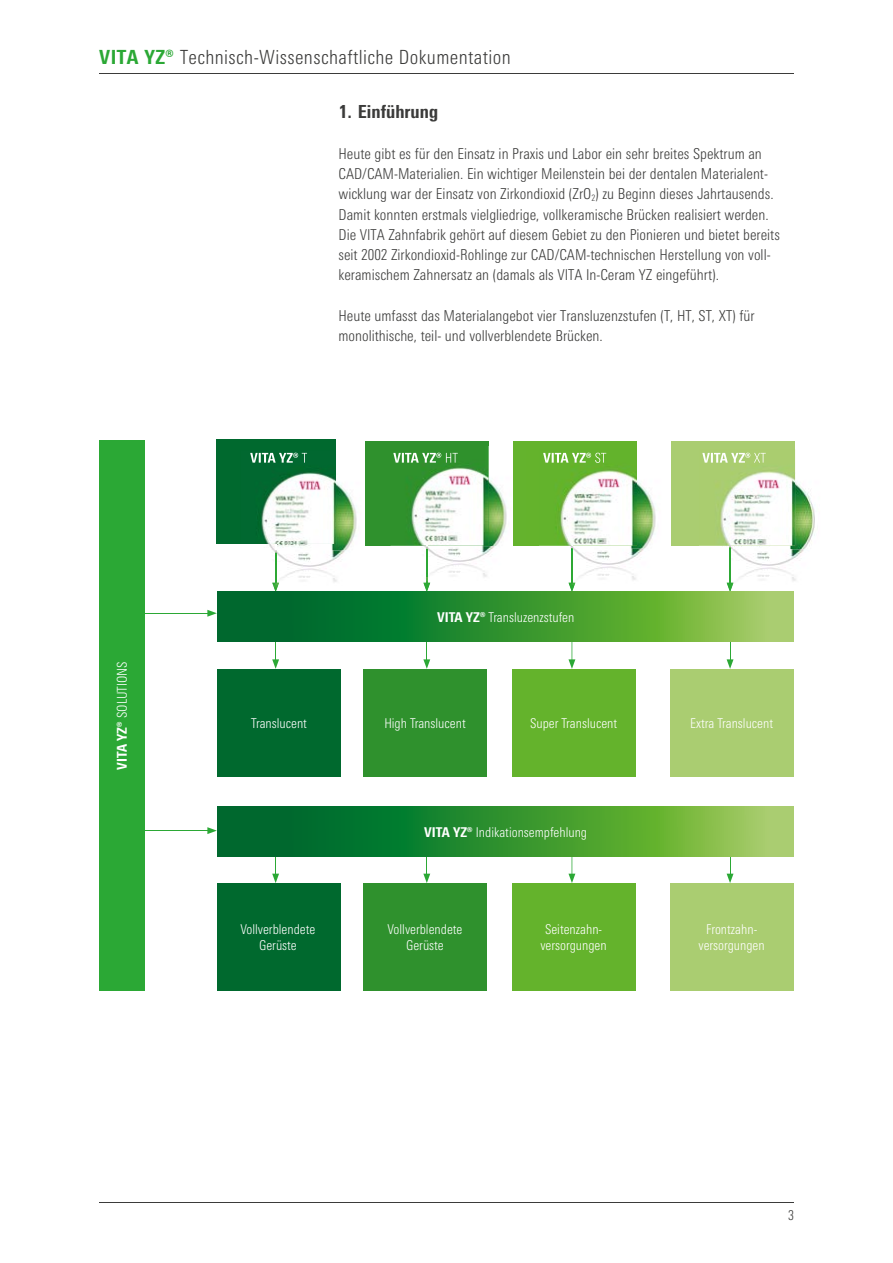
<style>
.page{position:relative;width:893px;height:1263px;background:#fff}
.page>*{position:absolute;margin:0;border:0;box-sizing:border-box;transform-origin:0 0}
.t1{font:300 condensed 19.5px "Univers Next Pro";letter-spacing:.02em;color:#3b3b3a}
.t2{font:800 condensed 18px "Univers Next Pro";color:#3b3b3a}
.t3{font:300 condensed 15px/20.2px "Univers Next Pro";color:#3b3b3a}
.t4{font:300 condensed 13.5px/16.2px "Univers Next Pro";color:#fff;text-align:center}
.t5{font:300 condensed 13.5px "Univers Next Pro";color:#3b3b3a}
.s1{font-weight:800;color:#2ba835}
.s2{font-weight:800}
</style>
<div class="page">
<hr style="left:99px;top:74px;width:695px;height:1px;background:#3b3b3a">
<hr style="left:99px;top:1202px;width:695px;height:1px;background:#3b3b3a">
<div style="left:365px;top:441px;width:123px;height:104px;background:#2f912d"></div>
<div style="left:514px;top:441px;width:123px;height:104px;background:#64b32c"></div>
<div style="left:672px;top:441px;width:123px;height:104px;background:#aacd71"></div>
<div style="left:217px;top:439px;width:119px;height:105px;background:#00692e"></div>
<img style="left:331px;top:482px;width:45px;height:68px">
<img style="left:241px;top:544px;width:90px;height:48px">
<img style="left:365px;top:482px;width:11px;height:63px">
<img style="left:250px;top:452px;width:86px;height:92px">
<img style="left:250px;top:453px;width:43px;height:10px">
<svg style="left:293px;top:453px;width:14px;height:10px"></svg>
<img style="left:331px;top:591px;width:45px;height:1px">
<img style="left:241px;top:550px;width:105px;height:35px">
<img style="left:275px;top:550px;width:1px;height:33px">
<svg style="left:272px;top:583px;width:7px;height:9px"></svg>
<img style="left:481px;top:446px;width:45px;height:100px">
<img style="left:391px;top:545px;width:90px;height:115px">
<img style="left:393px;top:446px;width:95px;height:99px">
<img style="left:514px;top:446px;width:12px;height:99px">
<img style="left:393px;top:453px;width:43px;height:10px">
<svg style="left:436px;top:453px;width:22px;height:10px"></svg>
<img style="left:481px;top:591px;width:45px;height:1px">
<svg style="left:423px;top:581px;width:7px;height:11px"></svg>
<img style="left:391px;top:546px;width:104px;height:35px">
<img style="left:426px;top:546px;width:1px;height:35px">
<img style="left:629px;top:449px;width:45px;height:100px">
<img style="left:539px;top:545px;width:90px;height:115px">
<img style="left:543px;top:449px;width:94px;height:96px">
<img style="left:672px;top:449px;width:2px;height:96px">
<img style="left:543px;top:453px;width:43px;height:10px">
<svg style="left:586px;top:453px;width:20px;height:10px"></svg>
<img style="left:629px;top:591px;width:45px;height:92px">
<img style="left:539px;top:549px;width:105px;height:34px">
<img style="left:572px;top:549px;width:1px;height:34px">
<svg style="left:568px;top:583px;width:7px;height:9px"></svg>
<img style="left:789px;top:450px;width:26px;height:99px">
<img style="left:699px;top:545px;width:90px;height:116px">
<img style="left:703px;top:450px;width:92px;height:95px">
<img style="left:702px;top:453px;width:43px;height:10px">
<svg style="left:745px;top:453px;width:21px;height:10px"></svg>
<img style="left:789px;top:591px;width:5px;height:93px">
<img style="left:699px;top:549px;width:106px;height:35px">
<img style="left:730px;top:549px;width:1px;height:34px">
<svg style="left:727px;top:583px;width:6px;height:9px"></svg>
<hr style="left:275px;top:832px;width:1px;height:44px;background:#2ba835">
<svg style="left:272px;top:874px;width:7px;height:9px"></svg>
<hr style="left:426px;top:832px;width:1px;height:44px;background:#2ba835">
<svg style="left:423px;top:874px;width:7px;height:9px"></svg>
<hr style="left:572px;top:832px;width:1px;height:44px;background:#2ba835">
<svg style="left:568px;top:874px;width:7px;height:9px"></svg>
<hr style="left:730px;top:832px;width:1px;height:44px;background:#2ba835">
<svg style="left:727px;top:874px;width:6px;height:9px"></svg>
<div style="left:99px;top:441px;width:46px;height:550px;background:#2ba835"></div>
<div style="left:217px;top:669px;width:124px;height:107px;background:#00692e"></div>
<div style="left:217px;top:883px;width:124px;height:108px;background:#00692e"></div>
<div style="left:363px;top:669px;width:124px;height:107px;background:#2f912d"></div>
<div style="left:363px;top:883px;width:124px;height:108px;background:#2f912d"></div>
<div style="left:512px;top:669px;width:123px;height:107px;background:#64b32c"></div>
<div style="left:512px;top:883px;width:123px;height:108px;background:#64b32c"></div>
<div style="left:670px;top:669px;width:123px;height:107px;background:#aacd71"></div>
<div style="left:670px;top:883px;width:123px;height:108px;background:#aacd71"></div>
<hr style="left:140px;top:613px;width:70px;height:1px;background:#2ba835">
<svg style="left:207px;top:610px;width:10px;height:7px"></svg>
<hr style="left:140px;top:830px;width:70px;height:1px;background:#2ba835">
<svg style="left:207px;top:827px;width:10px;height:7px"></svg>
<hr style="left:275px;top:618px;width:1px;height:44px;background:#2ba835">
<svg style="left:272px;top:659px;width:7px;height:10px"></svg>
<hr style="left:426px;top:618px;width:1px;height:44px;background:#2ba835">
<svg style="left:423px;top:659px;width:7px;height:10px"></svg>
<hr style="left:572px;top:618px;width:1px;height:44px;background:#2ba835">
<svg style="left:568px;top:659px;width:7px;height:10px"></svg>
<hr style="left:730px;top:618px;width:1px;height:44px;background:#2ba835">
<svg style="left:727px;top:659px;width:6px;height:10px"></svg>
<svg style="left:217px;top:592px;width:577px;height:50px;background:#3a9437"></svg>
<svg style="left:217px;top:807px;width:577px;height:50px;background:#3a9437"></svg>
<h1 class="t1" style="left:99px;top:46px;width:413px"><span class="s1">VITA YZ®</span> Technisch-Wissenschaftliche Dokumentation</h1>
<p class="t2" style="left:338px;top:101px;width:101px">1. Einführung</p>
<p class="t3" style="left:338px;top:143px;width:443px">Heute gibt es für den Einsatz in Praxis und Labor ein sehr breites Spektrum an CAD/CAM-Materialien. Ein wichtiger Meilenstein bei der dentalen Materialent&shy;wicklung war der Einsatz von Zirkondioxid (ZrO<sub>2</sub>) zu Beginn dieses Jahrtausends.<br>Damit konnten erstmals vielgliedrige, vollkeramische Brücken realisiert werden.<br>Die VITA Zahnfabrik gehört auf diesem Gebiet zu den Pionieren und bietet bereits seit 2002 Zirkondioxid-Rohlinge zur CAD/CAM-technischen Herstellung von voll&shy;keramischem Zahnersatz an (damals als VITA In-Ceram YZ eingeführt).</p>
<p class="t3" style="left:338px;top:305px;width:418px">Heute umfasst das Materialangebot vier Transluzenzstufen (T, HT, ST, XT) für monolithische, teil- und vollverblendete Brücken.</p>
<p class="t4" style="left:114px;top:770px;width:110px;rotate:-90deg"><span class="s2">VITA YZ®</span> SOLUTIONS</p>
<p class="t4" style="left:437px;top:609px;width:139px"><span class="s2">VITA YZ®</span> Transluzenzstufen</p>
<p class="t4" style="left:251px;top:715px;width:57px">Translucent</p>
<p class="t4" style="left:384px;top:715px;width:83px">High Translucent</p>
<p class="t4" style="left:530px;top:715px;width:89px">Super Translucent</p>
<p class="t4" style="left:690px;top:715px;width:84px">Extra Translucent</p>
<p class="t4" style="left:424px;top:824px;width:164px"><span class="s2">VITA YZ®</span> Indikationsempfehlung</p>
<p class="t4" style="left:241px;top:921px;width:76px">Vollverblendete<br>Gerüste</p>
<p class="t4" style="left:388px;top:921px;width:76px">Vollverblendete<br>Gerüste</p>
<p class="t4" style="left:540px;top:921px;width:68px">Seitenzahn&shy;versorgungen</p>
<p class="t4" style="left:698px;top:921px;width:68px">Frontzahn&shy;versorgungen</p>
<p class="t5" style="left:788px;top:1207px;width:7px">3</p>
</div>
